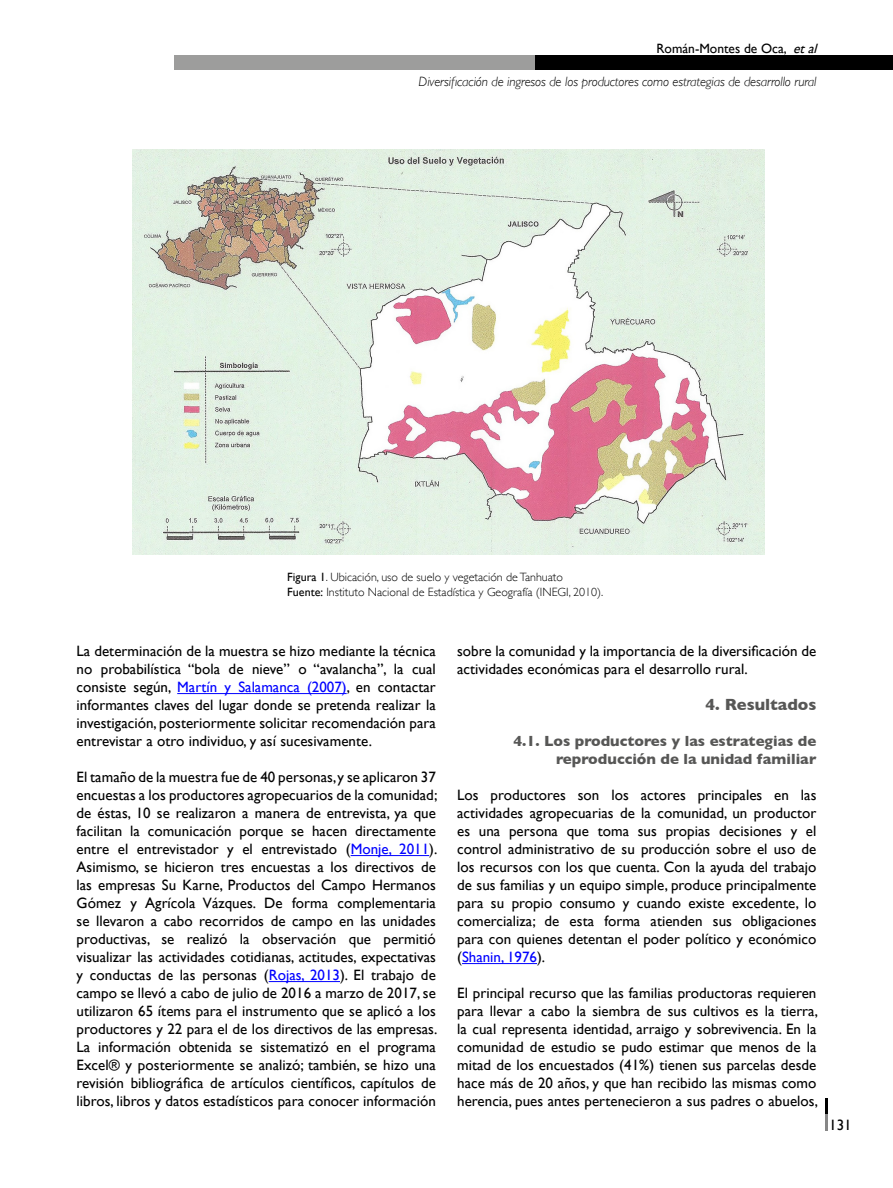
<style>
.page{position:relative;width:893px;height:1188px;background:#fff}
.page>*{position:absolute;margin:0;border:0;box-sizing:border-box;transform-origin:0 0}
.t1{font:700 16.5px "Gill Sans";color:#575756}
.t2{font:15px/18px "Gill Sans";letter-spacing:.005em;color:#000;text-align:justify}
.t3{font:700 15px/18px "Gill Sans";color:#575756;text-align:right}
.t4{font:italic 300 13.5px "Gill Sans";letter-spacing:-.01em;color:#000}
.t5{font:13.5px "Gill Sans";color:#000}
.t6{font:300 12px/14.4px "Gill Sans";color:#000}
.s1{font-style:italic}
.s2{font-weight:400}
.s3{color:#00f}
</style>
<div class="page">
<div style="left:174px;top:55px;width:361px;height:15px;background:#9d9d9c"></div>
<div style="left:535px;top:55px;width:358px;height:15px;background:#000"></div>
<svg style="left:825px;top:1099px;width:2px;height:31px"></svg>
<hr style="left:177px;top:693px;width:170px;height:1px;background:#00f">
<hr style="left:351px;top:855px;width:78px;height:1px;background:#00f">
<hr style="left:269px;top:981px;width:71px;height:1px;background:#00f">
<hr style="left:462px;top:963px;width:75px;height:1px;background:#00f">
<img style="left:133px;top:150px;width:631px;height:405px">
<p class="t5" style="left:656px;top:40px;width:166px">Román-Montes de Oca, <span class="s1">etal</span></p>
<p class="t4" style="left:419px;top:74px;width:399px">Diversificación de ingresos de los productores como estrategias de desarrollo rural</p>
<p class="t6" style="left:287px;top:570px;width:318px"><span class="s2">Figura 1</span>. Ubicación, uso de suelo y vegetación de Tanhuato<br><span class="s2">Fuente:</span> Instituto Nacional de Estadística y Geografía (INEGI, 2010).</p>
<p class="t2" style="left:77px;top:642px;width:361px">La determinación de la muestra se hizo mediante la técnica no probabilística “bola de nieve” o “avalancha”, la cual consiste según, <span class="s3">Martín y Salamanca (2007)</span>, en contactar informantes claves del lugar donde se pretenda realizar la investigación, posteriormente solicitar recomendación para entrevistar a otro individuo, y así sucesivamente.</p>
<p class="t2" style="left:77px;top:768px;width:362px">El tamaño de la muestra fue de 40 personas, y se aplicaron 37 encuestas a los productores agropecuarios de la comunidad; de éstas, 10 se realizaron a manera de entrevista, ya que facilitan la comunicación porque se hacen directamente entre el entrevistador y el entrevistado (<span class="s3">Monje, 2011</span>).<br>Asimismo, se hicieron tres encuestas a los directivos de las empresas Su Karne, Productos del Campo Hermanos Gómez y Agrícola Vázques. De forma complementaria se llevaron a cabo recorridos de campo en las unidades productivas, se realizó la observación que permitió visualizar las actividades cotidianas, actitudes, expectativas y conductas de las personas (<span class="s3">Rojas, 2013</span>). El trabajo de campo se llevó a cabo de julio de 2016 a marzo de 2017, se utilizaron 65 ítems para el instrumento que se aplicó a los productores y 22 para el de los directivos de las empresas.<br>La información obtenida se sistematizó en el programa Excel® y posteriormente se analizó; también, se hizo una revisión bibliográfica de artículos científicos, capítulos de libros, libros y datos estadísticos para conocer información</p>
<p class="t2" style="left:457px;top:642px;width:361px">sobre la comunidad y la importancia de la diversificación de actividades económicas para el desarrollo rural.</p>
<p class="t1" style="left:705px;top:692px;width:113px">4. Resultados</p>
<p class="t3" style="left:513px;top:732px;width:305px">4.1. Los productores y las estrategias de reproducción de la unidad familiar</p>
<p class="t2" style="left:457px;top:786px;width:361px">Los productores son los actores principales en las actividades agropecuarias de la comunidad, un productor es una persona que toma sus propias decisiones y el control administrativo de su producción sobre el uso de los recursos con los que cuenta. Con la ayuda del trabajo de sus familias y un equipo simple, produce principalmente para su propio consumo y cuando existe excedente, lo comercializa; de esta forma atienden sus obligaciones para con quienes detentan el poder político y económico (<span class="s3">Shanin, 1976</span>).</p>
<p class="t2" style="left:457px;top:984px;width:362px">El principal recurso que las familias productoras requieren para llevar a cabo la siembra de sus cultivos es la tierra, la cual representa identidad, arraigo y sobrevivencia. En la comunidad de estudio se pudo estimar que menos de la mitad de los encuestados (41%) tienen sus parcelas desde hace más de 20 años, y que han recibido las mismas como herencia, pues antes pertenecieron a sus padres o abuelos,</p>
<p class="t2" style="left:829px;top:1116px;width:24px">131</p>
</div>
